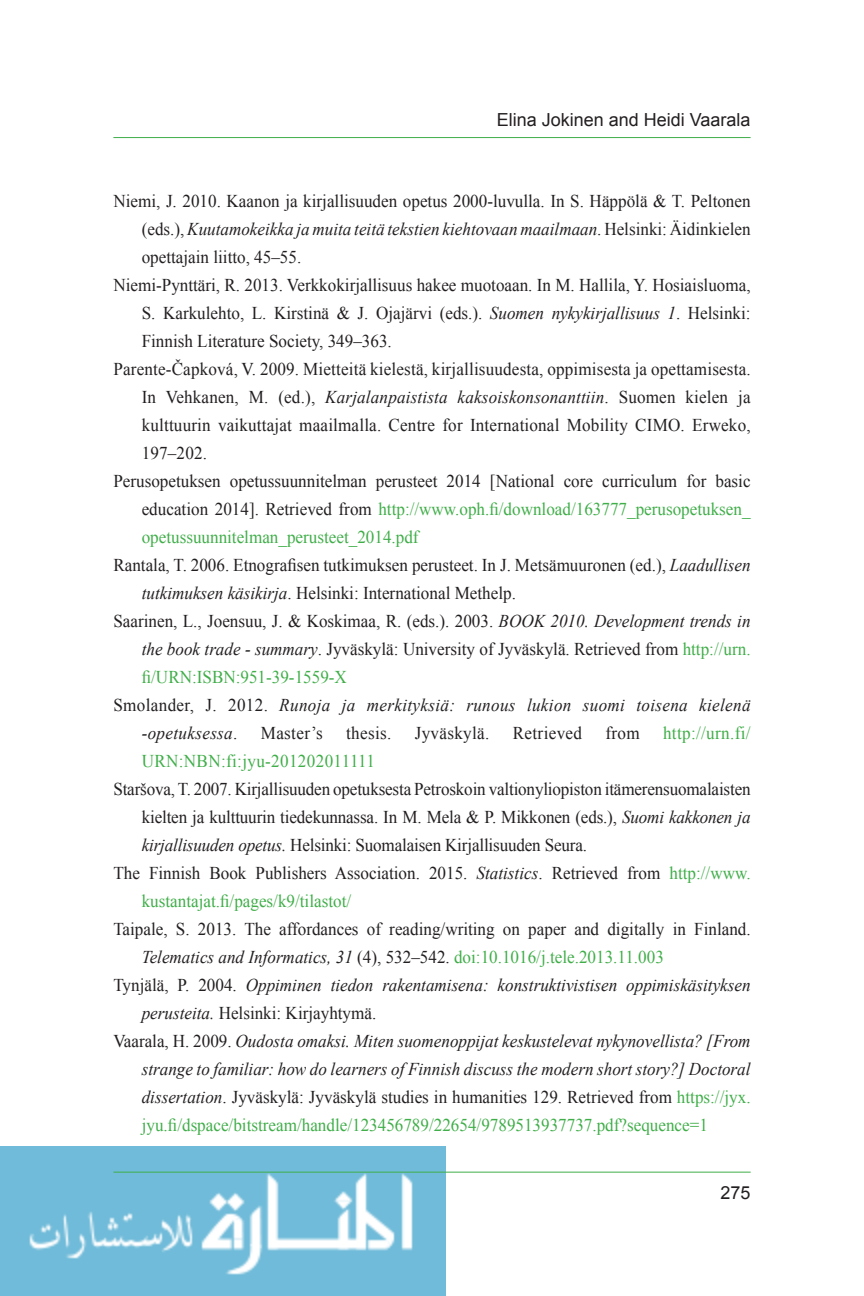
<style>
.page{position:relative;width:864px;height:1296px;background:#fff}
.page>*{position:absolute;margin:0;border:0;box-sizing:border-box;transform-origin:0 0}
.reference{font:18px/28px "Times New Roman";color:#231f20;text-align:justify;scale:.95 1}
.reference-2{font:italic 18px/28px "Times New Roman";color:#231f20;scale:.95 1}
.reference-3{font:italic 18px/28px "Times New Roman";letter-spacing:.02em;color:#231f20;scale:.95 1}
.reference-4{font:18px "Times New Roman";letter-spacing:.02em;color:#40ae49;scale:.95 1}
.t1{font:18px "Arial";color:#231f20}
.reference-5{font:18px "Times New Roman";letter-spacing:.02em;color:#231f20;scale:.95 1}
.s1{font-style:italic}
.s2{color:#40ae49}
.s3{font-style:normal}
.s4{font-style:normal;color:#40ae49}
</style>
<div class="page">
<img style="left:0;top:1146px;width:446px;height:150px">
<hr style="left:113px;top:137px;width:638px;height:1px;background:#40ae49">
<hr style="left:113px;top:1172px;width:638px;height:1px;background:#40ae49">
<p class="t1" style="left:497px;top:108px;width:255px">Elina Jokinen and Heidi Vaarala</p>
<p class="reference" style="left:142px;top:186px;width:642px;text-indent:-28px">Niemi, J. 2010. Kaanon ja kirjallisuuden opetus 2000-luvulla. In S. Häppölä &amp; T. Peltonen (eds.), <span class="s1">Kuutamokeikka ja muita teitä tekstien kiehtovaan maailmaan</span>. Helsinki: Äidinkielen opettajain liitto, 45–55.</p>
<p class="reference" style="left:142px;top:270px;width:643px;text-indent:-28px">Niemi-Pynttäri, R. 2013. Verkkokirjallisuus hakee muotoaan. In M. Hallila, Y. Hosiaisluoma, S. Karkulehto, L. Kirstinä &amp; J. Ojajärvi (eds.). <span class="s1">Suomen nykykirjallisuus 1</span>. Helsinki:<br>Finnish Literature Society, 349–363.</p>
<p class="reference" style="left:142px;top:354px;width:643px;text-indent:-28px">Parente-Čapková, V. 2009. Mietteitä kielestä, kirjallisuudesta, oppimisesta ja opettamisesta.<br>In Vehkanen, M. (ed.), <span class="s1">Karjalanpaistista kaksoiskonsonanttiin</span>. Suomen kielen ja kulttuurin vaikuttajat maailmalla. Centre for International Mobility CIMO. Erweko, 197–202.</p>
<p class="reference" style="left:142px;top:466px;width:642px;text-indent:-28px">Perusopetuksen opetussuunnitelman perusteet 2014 [National core curriculum for basic education 2014]. Retrieved from <span class="s2">http://www.oph.fi/download/163777_perusopetuksen_ opetussuunnitelman_perusteet_2014.pdf</span></p>
<p class="reference" style="left:142px;top:550px;width:642px;text-indent:-28px">Rantala, T. 2006. Etnografisen tutkimuksen perusteet. In J. Metsämuuronen (ed.), <span class="s1">Laadullisen tutkimuksen käsikirja</span>. Helsinki: International Methelp.</p>
<p class="reference" style="left:142px;top:606px;width:642px;text-indent:-28px">Saarinen, L., Joensuu, J. &amp; Koskimaa, R. (eds.). 2003. <span class="s1">BOOK 2010. Development trends in the book trade - summary</span>. Jyväskylä: University of Jyväskylä. Retrieved from <span class="s2">http://urn. fi/URN:ISBN:951-39-1559-X</span></p>
<p class="reference-3" style="left:142px;top:690px;width:642px;text-indent:-28px"><span class="s3">Smolander, J. 2012.</span> Runoja ja merkityksiä: runous lukion suomi toisena kielenä -opetuksessa<span class="s3">.</span></p>
<p class="reference" style="left:261px;top:718px;width:67px">Master’s</p>
<p class="reference" style="left:346px;top:718px;width:49px">thesis.</p>
<p class="reference-5" style="left:415px;top:721px;width:80px">Jyväskylä.</p>
<p class="reference-5" style="left:513px;top:721px;width:74px">Retrieved</p>
<p class="reference" style="left:605px;top:718px;width:38px">from</p>
<p class="reference-4" style="left:663px;top:721px;width:94px">http://urn.fi/</p>
<p class="reference-4" style="left:142px;top:749px;width:247px">URN:NBN:fi:jyu-201202011111</p>
<p class="reference" style="left:142px;top:774px;width:643px;text-indent:-28px">Staršova, T. 2007. Kirjallisuuden opetuksesta Petroskoin valtionyliopiston itämerensuomalaisten kielten ja kulttuurin tiedekunnassa. In M. Mela &amp; P. Mikkonen (eds.), <span class="s1">Suomi kakkonen ja kirjallisuuden opetus.</span> Helsinki: Suomalaisen Kirjallisuuden Seura.</p>
<p class="reference" style="left:142px;top:858px;width:642px;text-indent:-28px">The Finnish Book Publishers Association. 2015. <span class="s1">Statistics</span>. Retrieved from <span class="s2">http://www. kustantajat.fi/pages/k9/tilastot/</span></p>
<p class="reference" style="left:142px;top:914px;width:643px;text-indent:-28px">Taipale, S. 2013. The affordances of reading/writing on paper and digitally in Finland.<br><span class="s1">Telematics and Informatics, 31</span> (4), 532–542. <span class="s2">doi:10.1016/j.tele.2013.11.003</span></p>
<p class="reference-2" style="left:142px;top:970px;width:642px;text-indent:-28px"><span class="s3">Tynjälä, P. 2004.</span> Oppiminen tiedon rakentamisena: konstruktivistisen oppimiskäsityksen perusteita. <span class="s3">Helsinki: Kirjayhtymä.</span></p>
<p class="reference-2" style="left:142px;top:1026px;width:642px;text-align:justify;text-indent:-28px"><span class="s3">Vaarala, H. 2009.</span> Oudosta omaksi. Miten suomenoppijat keskustelevat nykynovellista? [From strange to familiar: how do learners of Finnish discuss the modern short story?] Doctoral dissertation<span class="s3">. Jyväskylä: Jyväskylä studies in humanities 129. Retrieved from</span> <span class="s4">https://jyx. jyu.fi/dspace/bitstream/handle/123456789/22654/9789513937737.pdf?sequence=1</span></p>
<p class="t1" style="left:721px;top:1181px;width:32px">275</p>
</div>
